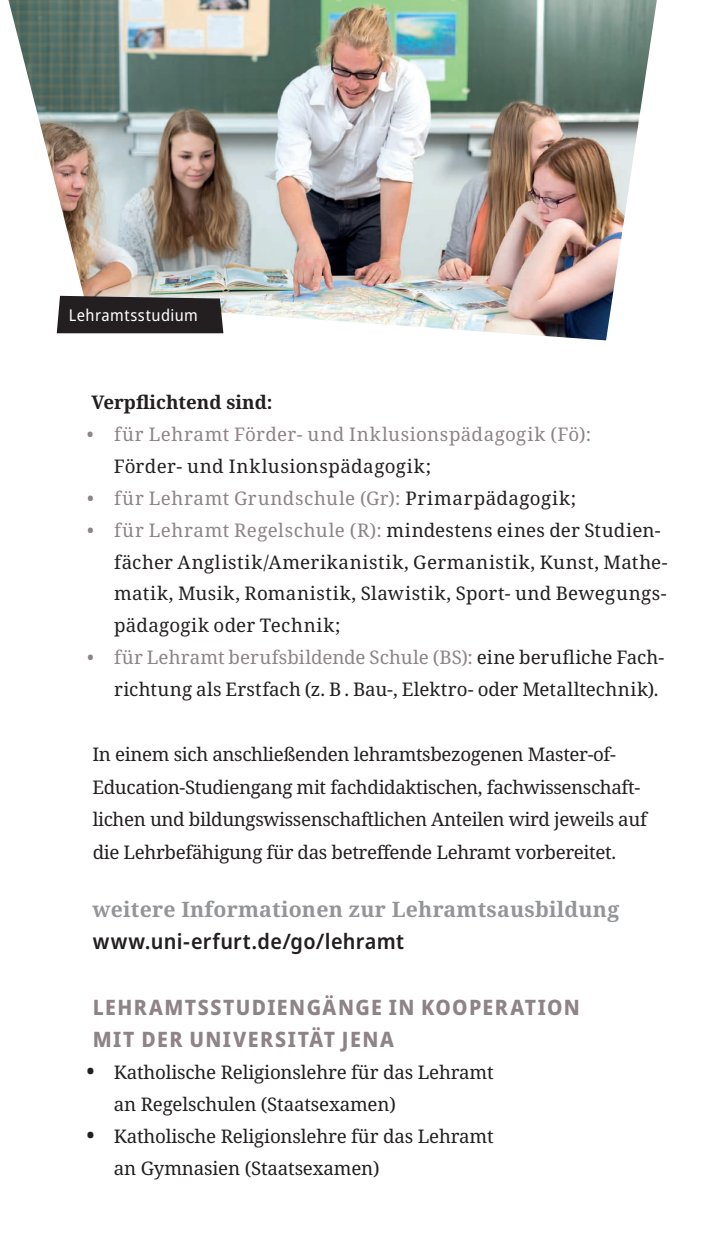
<style>
.page{position:relative;width:727px;height:1241px;background:#fff}
.page>*{position:absolute;margin:0;border:0;box-sizing:border-box;transform-origin:0 0}
.t1{font:800 semi-condensed 21.25px/32px "Noto Sans";letter-spacing:.065em;color:#8e8387}
.t2{font:700 21.25px "Noto Serif";letter-spacing:.01em;color:#939598}
.t3{font:600 semi-condensed 21.25px "Noto Sans";letter-spacing:.015em;color:#231f20}
.t4{font:18.75px/32px "Noto Serif";letter-spacing:-.01em;color:#231f20}
.t5{font:18.75px/32px "Noto Serif";letter-spacing:.025em;color:#231f20}
.t6{font:18.75px "Noto Serif";letter-spacing:.03em;color:#8e8387}
.t7{font:700 18.75px "Noto Serif";color:#231f20}
.t8{font:semi-condensed 16.25px "Noto Sans";letter-spacing:.03em;color:#fff}
.s1{color:#231f20}
.s2{color:#8e8387}
.s3{font-size:22.5px}
</style>
<div class="page">
<img style="left:8px;top:0;width:648px;height:340px">
<div style="left:57px;top:296px;width:166px;height:37px;background:#231f20"></div>
<p class="t8" style="left:69px;top:304px;width:131px">Lehramtsstudium</p>
<p class="t7" style="left:91px;top:389px;width:183px">Verpflichtend sind:</p>
<p class="t6" style="left:87px;top:421px;width:505px">• für Lehramt Förder- und Inklusionspädagogik (Fö):</p>
<p class="t5" style="left:114px;top:450px;width:319px">Förder- und Inklusionspädagogik;</p>
<p class="t6" style="left:87px;top:485px;width:490px">• für Lehramt Grundschule (Gr): <span class="s1">Primarpädagogik;</span></p>
<p class="t5" style="left:114px;top:514px;width:555px;text-indent:-27px"><span class="s2">• für Lehramt Regelschule (R):</span> mindestens eines der Studien&shy;fächer Anglistik/Amerikanistik, Germanistik, Kunst, Mathe&shy;matik, Musik, Romanistik, Slawistik, Sport- und Bewegungs&shy;pädagogik oder Technik;</p>
<p class="t4" style="left:114px;top:642px;width:551px;text-indent:-27px"><span class="s2">• für Lehramt berufsbildende Schule (BS):</span> eine berufliche Fach&shy;richtung als Erstfach (z. B . Bau-, Elektro- oder Metalltechnik).</p>
<p class="t4" style="left:92px;top:738px;width:555px">In einem sich anschließenden lehramtsbezogenen Master-of-Education-Studiengang mit fachdidaktischen, fachwissenschaft&shy;lichen und bildungswissenschaftlichen Anteilen wird jeweils auf die Lehrbefähigung für das betreffende Lehramt vorbereitet.</p>
<p class="t2" style="left:92px;top:893px;width:528px">weitere Informationen zur Lehramtsausbildung</p>
<p class="t3" style="left:93px;top:926px;width:312px">www.uni-erfurt.de/go/lehramt</p>
<p class="t1" style="left:93px;top:991px;width:488px">LEHRAMTSSTUDIENGÄNGE IN KOOPERATION<br>MIT DER UNIVERSITÄT JENA</p>
<p class="t4" style="left:114px;top:1056px;width:381px;text-indent:-27px"><span class="s3">•</span> Katholische Religionslehre für das Lehramt an Regelschulen (Staatsexamen)</p>
<p class="t4" style="left:114px;top:1120px;width:381px;text-indent:-27px"><span class="s3">•</span> Katholische Religionslehre für das Lehramt an Gymnasien (Staatsexamen)</p>
</div>
